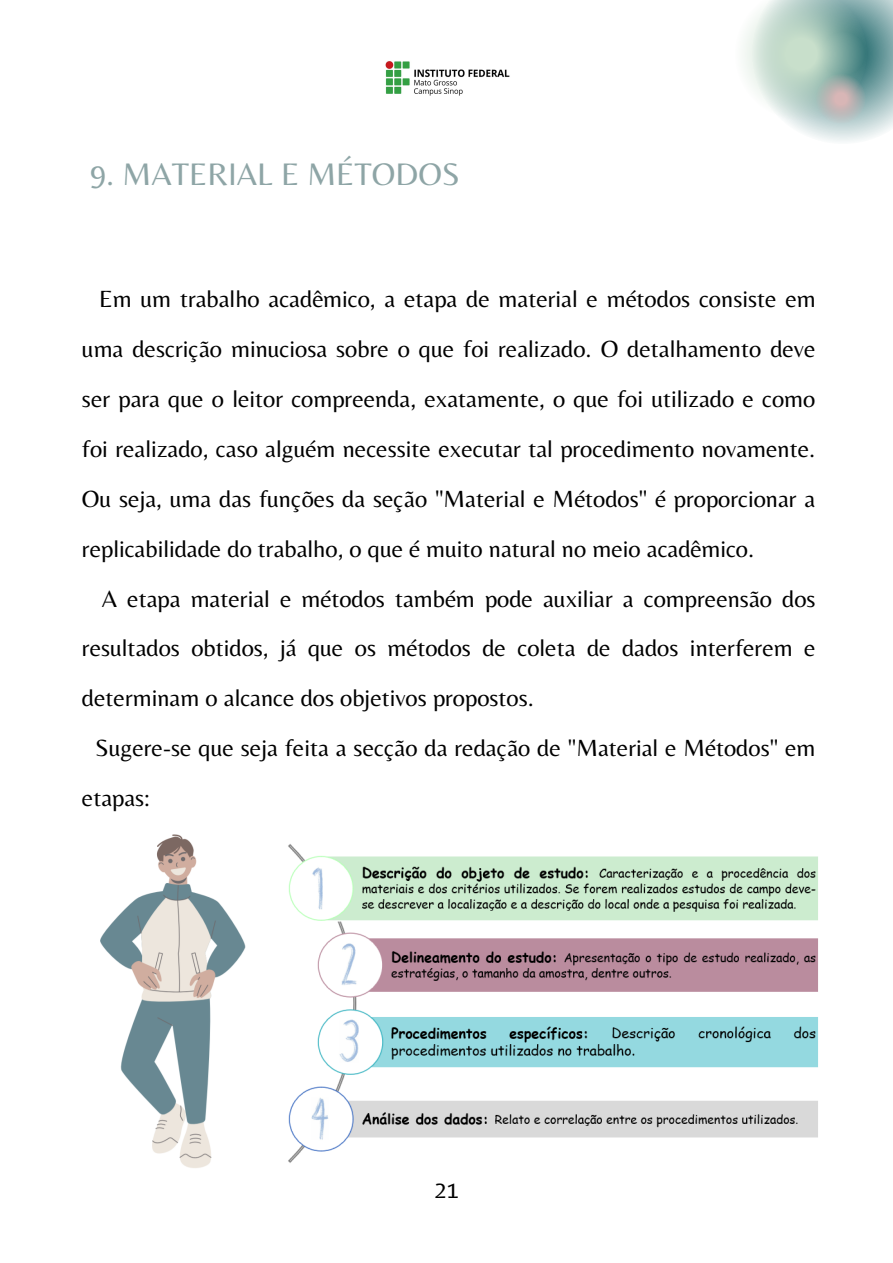
<style>
.page{position:relative;width:893px;height:1263px;background:#fff}
.page>*{position:absolute;margin:0;border:0;box-sizing:border-box;transform-origin:0 0}
.t1{font:32.4px "Belleza";color:#8ea5a6}
.t2{font:25.05px "Belleza";color:#000}
.t3{font:24.38px/49.9px "Belleza";color:#000;text-align:justify}
</style>
<div class="page">
<img style="left:288px;top:844px;width:530px;height:319px">
<img style="left:100px;top:834px;width:146px;height:334px">
<img style="left:385px;top:61px;width:125px;height:35px">
<svg style="left:744px;top:0;width:149px;height:142px"></svg>
<h1 class="t1" style="left:90px;top:155px;width:371px">9. MATERIAL E MÉTODOS</h1>
<p class="t3" style="left:82px;top:273px;width:735px;text-indent:17px">Em um trabalho acadêmico, a etapa de material e métodos consiste em uma descrição minuciosa sobre o que foi realizado. O detalhamento deve ser para que o leitor compreenda, exatamente, o que foi utilizado e como foi realizado, caso alguém necessite executar tal procedimento novamente.<br>Ou seja, uma das funções da seção "Material e Métodos" é proporcionar a replicabilidade do trabalho, o que é muito natural no meio acadêmico.</p>
<p class="t3" style="left:102px;top:573px;width:715px">A etapa material e métodos também pode auxiliar a compreensão dos</p>
<p class="t3" style="left:82px;top:623px;width:735px">resultados obtidos, já que os métodos de coleta de dados interferem e</p>
<p class="t3" style="left:82px;top:673px;width:453px">determinam o alcance dos objetivos propostos.</p>
<p class="t3" style="left:95px;top:723px;width:722px">Sugere-se que seja feita a secção da redação de "Material e Métodos" em</p>
<p class="t3" style="left:82px;top:773px;width:69px">etapas:</p>
<p class="t2" style="left:434px;top:1174px;width:27px">21</p>
</div>
